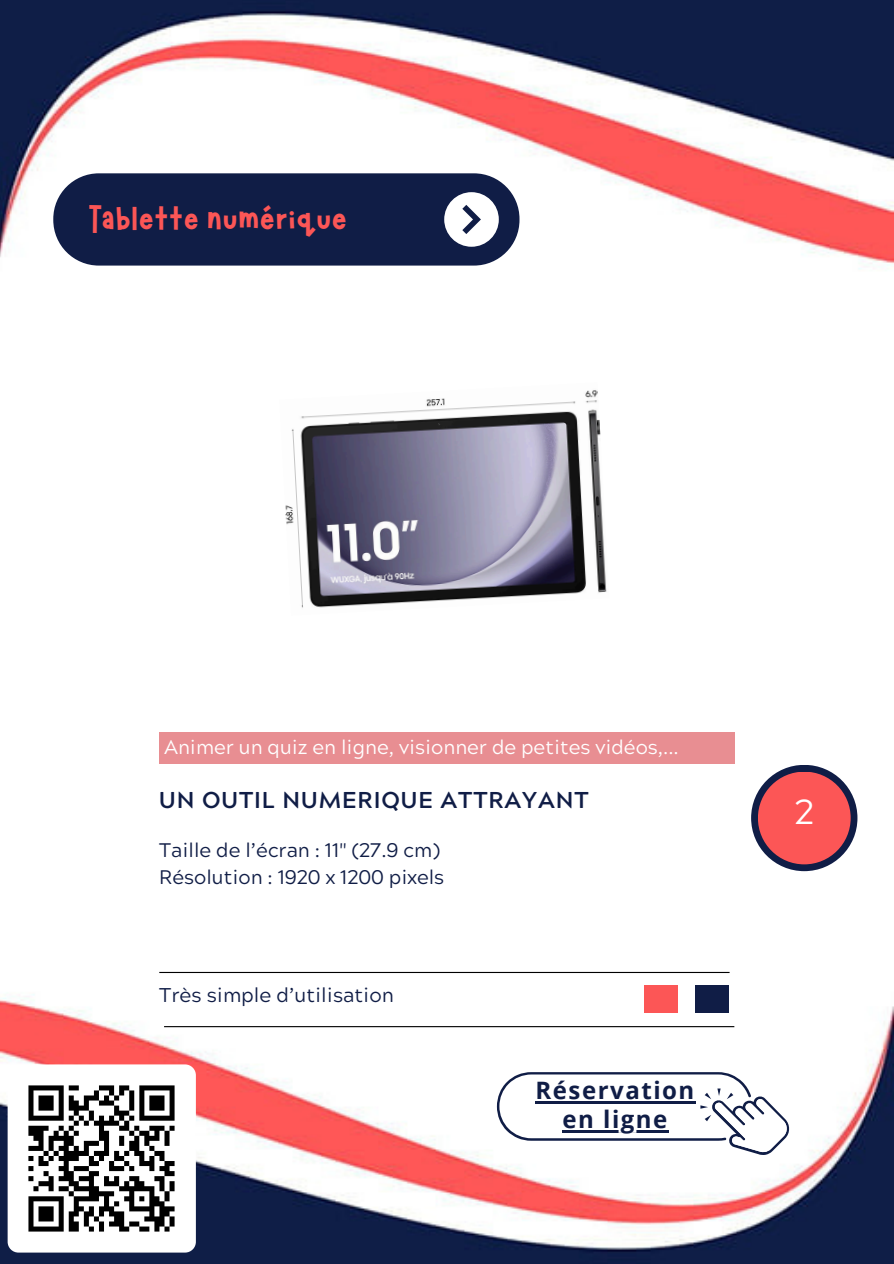
<style>
.page{position:relative;width:894px;height:1264px;background:#fff}
.page>*{position:absolute;margin:0;border:0;box-sizing:border-box;transform-origin:0 0}
.t1{font:40.05px "Marykate";color:#fc5656}
.t2{font:34.65px "Acherus Grotesque";color:#fff}
.t3{font:700 24px "Open Sans";letter-spacing:.065em;color:#101d46}
.t4{font:700 22.95px "Acherus Grotesque";letter-spacing:.04em;color:#101d46}
.t5{font:19.95px "Acherus Grotesque";color:#101d46}
.t6{font:19.65px "Acherus Grotesque";color:#101d46}
.t7{font:19.65px "Acherus Grotesque";color:#fff}
</style>
<div class="page">
<img style="left:0;top:0;width:893px;height:269px">
<img style="left:0;top:971px;width:893px;height:292px">
<div style="left:53px;top:173px;width:466px;height:92px;background:#101d46;border-radius:46px"></div>
<div style="left:444px;top:192px;width:54px;height:55px;background:#fff;border-radius:50%"></div>
<svg style="left:462px;top:205px;width:19px;height:29px"></svg>
<hr style="left:159px;top:971px;width:570px;height:2px;background:#000">
<hr style="left:164px;top:1026px;width:570px;height:1px;background:#000">
<div style="left:159px;top:732px;width:575px;height:31px;background:#e88e92"></div>
<svg style="left:750px;top:764px;width:107px;height:107px;background:#2a3055"></svg>
<div style="left:757px;top:771px;width:93px;height:93px;background:#fc5656;border-radius:50%"></div>
<div style="left:643px;top:984px;width:34px;height:28px;background:#fc5656"></div>
<div style="left:694px;top:984px;width:34px;height:28px;background:#101d46"></div>
<img style="left:285px;top:390px;width:322px;height:218px">
<img style="left:8px;top:1064px;width:188px;height:188px;border-radius:11px">
<svg style="left:497px;top:1072px;width:293px;height:83px"></svg>
<hr style="left:535px;top:1101px;width:160px;height:2px;background:#101d46">
<hr style="left:562px;top:1129px;width:106px;height:3px;background:#101d46">
<p class="t1" style="left:89px;top:193px;width:259px">Tablette numérique</p>
<p class="t7" style="left:164px;top:739px;width:516px">Animer un quiz en ligne, visionner de petites vidéos,...</p>
<h2 class="t4" style="left:159px;top:790px;width:430px">UN OUTIL NUMERIQUE ATTRAYANT</h2>
<p class="t2" style="left:794px;top:798px;width:21px">2</p>
<h1 class="t6" style="left:159px;top:841px;width:282px">Taille de l’écran : 11" (27.9 cm)</h1>
<p class="t6" style="left:159px;top:868px;width:286px">Résolution : 1920 x 1200 pixels</p>
<p class="t5" style="left:159px;top:987px;width:236px">Très simple d’utilisation</p>
<p class="t3" style="left:535px;top:1073px;width:160px">Réservation</p>
<p class="t3" style="left:562px;top:1101px;width:106px">en ligne</p>
</div>
